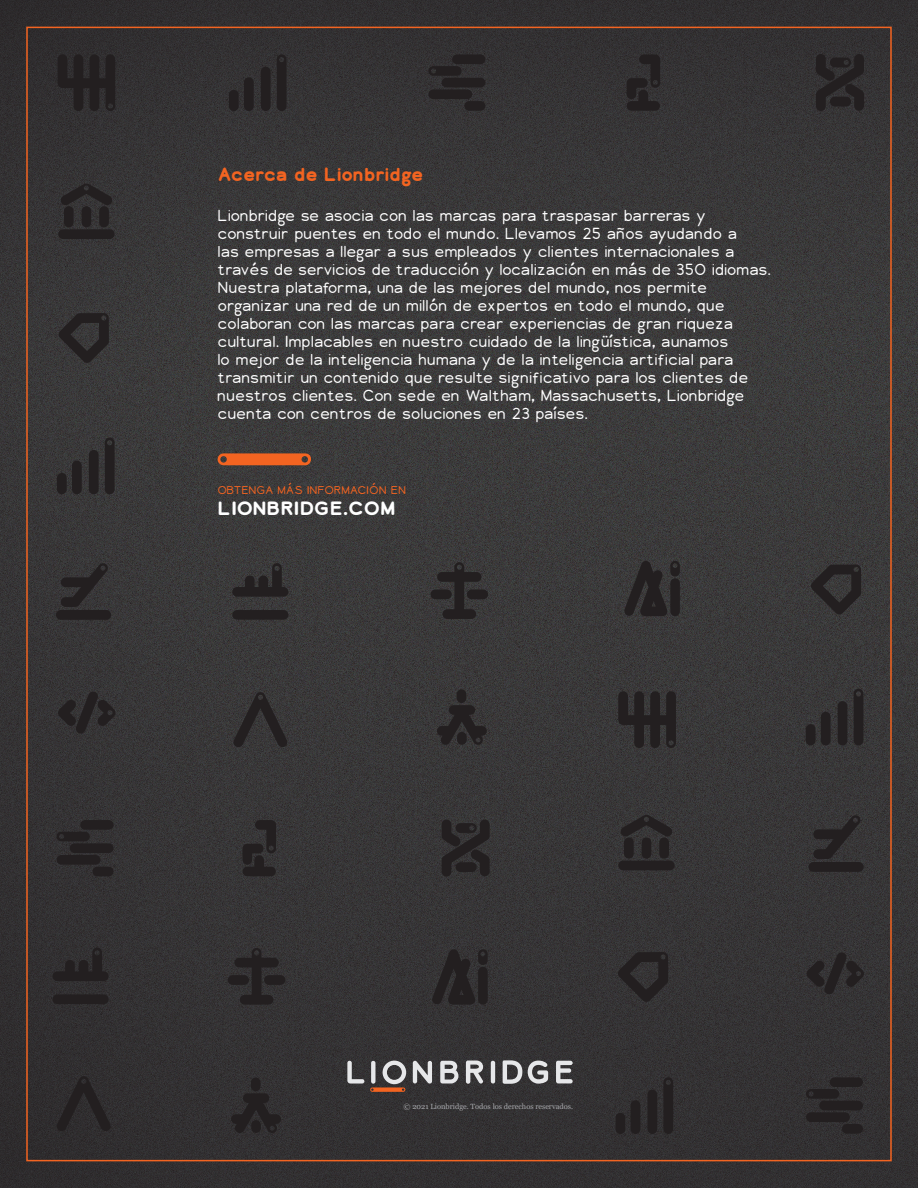
<style>
.page{position:relative;width:918px;height:1188px;background:#fff}
.page>*{position:absolute;margin:0;border:0;box-sizing:border-box;transform-origin:0 0}
.t1{font:700 18px "Lionbridge Sans";letter-spacing:-.02em;color:#f36421}
.t2{font:700 18px "Lionbridge Sans";color:#fff;scale:1.04 1}
.Lion_Contact_Us{font:300 15px/18px "Lionbridge Sans";color:#fff}
.t3{font:300 10.5px "Lionbridge Sans";color:#f36421;scale:1.04 1}
.t4{font:7.5px "Georgia";color:#a8a9ad}
</style>
<div class="page">
<img style="left:0;top:0;width:918px;height:1188px">
<svg style="left:218px;top:453px;width:93px;height:12px"></svg>
<svg style="left:347px;top:1061px;width:17px;height:23px"></svg>
<svg style="left:413px;top:1061px;width:19px;height:23px"></svg>
<svg style="left:440px;top:1061px;width:18px;height:22px"></svg>
<svg style="left:466px;top:1061px;width:17px;height:23px"></svg>
<svg style="left:491px;top:1061px;width:4px;height:23px"></svg>
<svg style="left:528px;top:1061px;width:20px;height:23px"></svg>
<svg style="left:370px;top:1061px;width:36px;height:31px"></svg>
<svg style="left:503px;top:1060px;width:19px;height:24px"></svg>
<svg style="left:556px;top:1061px;width:17px;height:22px"></svg>
<svg style="left:59px;top:313px;width:50px;height:50px;background:#2e2c2c"></svg>
<svg style="left:811px;top:565px;width:50px;height:49px;background:#2e2c2d"></svg>
<svg style="left:58px;top:54px;width:57px;height:57px;background:#282526"></svg>
<svg style="left:618px;top:691px;width:58px;height:57px;background:#2b2829"></svg>
<div style="left:244px;top:77px;width:10px;height:34px;background:#231f20;border-radius:5px"></div>
<svg style="left:277px;top:54px;width:10px;height:57px"></svg>
<div style="left:261px;top:67px;width:10px;height:44px;background:#231f20;border-radius:5px"></div>
<div style="left:229px;top:90px;width:10px;height:21px;background:#231f20;border-radius:5px"></div>
<div style="left:72px;top:461px;width:10px;height:33px;background:#231f20;border-radius:5px"></div>
<svg style="left:105px;top:438px;width:10px;height:56px"></svg>
<div style="left:89px;top:450px;width:10px;height:44px;background:#231f20;border-radius:5px"></div>
<div style="left:57px;top:473px;width:10px;height:21px;background:#231f20;border-radius:5px"></div>
<div style="left:821px;top:712px;width:10px;height:33px;background:#231f20;border-radius:5px"></div>
<svg style="left:854px;top:689px;width:9px;height:56px"></svg>
<div style="left:838px;top:701px;width:9px;height:44px;background:#231f20;border-radius:5px"></div>
<div style="left:806px;top:724px;width:10px;height:21px;background:#231f20;border-radius:5px"></div>
<svg style="left:618px;top:952px;width:50px;height:50px;background:#2c292a"></svg>
<svg style="left:807px;top:952px;width:57px;height:42px;background:#2d2b2c"></svg>
<svg style="left:58px;top:692px;width:57px;height:42px;background:#2e2b2c"></svg>
<div style="left:431px;top:589px;width:21px;height:10px;background:#231f20;border-radius:5px"></div>
<div style="left:467px;top:589px;width:21px;height:10px;background:#231f20;border-radius:5px"></div>
<svg style="left:437px;top:562px;width:44px;height:57px;background:#2e2b2c"></svg>
<svg style="left:233px;top:692px;width:55px;height:55px;background:#312f30"></svg>
<div style="left:64px;top:206px;width:10px;height:21px;background:#231f20;border-radius:5px"></div>
<div style="left:99px;top:206px;width:10px;height:21px;background:#231f20;border-radius:5px"></div>
<div style="left:58px;top:229px;width:57px;height:10px;background:#231f20;border-radius:5px"></div>
<div style="left:82px;top:206px;width:9px;height:21px;background:#231f20;border-radius:5px"></div>
<svg style="left:60px;top:184px;width:53px;height:21px"></svg>
<div style="left:428px;top:89px;width:44px;height:10px;background:#231f20;border-radius:5px"></div>
<div style="left:442px;top:78px;width:43px;height:9px;background:#231f20;border-radius:5px"></div>
<div style="left:464px;top:101px;width:21px;height:10px;background:#231f20;border-radius:5px"></div>
<svg style="left:428px;top:66px;width:34px;height:10px"></svg>
<div style="left:452px;top:54px;width:33px;height:10px;background:#231f20;border-radius:5px"></div>
<div style="left:631px;top:1100px;width:9px;height:34px;background:#231f20;border-radius:5px"></div>
<svg style="left:663px;top:1077px;width:10px;height:57px"></svg>
<div style="left:647px;top:1090px;width:10px;height:44px;background:#231f20;border-radius:5px"></div>
<div style="left:616px;top:1113px;width:9px;height:21px;background:#231f20;border-radius:5px"></div>
<div style="left:806px;top:1112px;width:44px;height:10px;background:#231f20;border-radius:5px"></div>
<div style="left:819px;top:1101px;width:44px;height:9px;background:#231f20;border-radius:5px"></div>
<div style="left:842px;top:1124px;width:21px;height:10px;background:#231f20;border-radius:5px"></div>
<svg style="left:806px;top:1089px;width:33px;height:10px"></svg>
<div style="left:830px;top:1077px;width:33px;height:10px;background:#231f20;border-radius:5px"></div>
<div style="left:232px;top:610px;width:56px;height:10px;background:#231f20;border-radius:5px"></div>
<svg style="left:232px;top:563px;width:56px;height:34px;background:#2f2c2d"></svg>
<svg style="left:627px;top:54px;width:33px;height:57px;background:#2a2728"></svg>
<div style="left:624px;top:838px;width:10px;height:21px;background:#231f20;border-radius:5px"></div>
<div style="left:659px;top:838px;width:10px;height:21px;background:#231f20;border-radius:5px"></div>
<div style="left:618px;top:861px;width:57px;height:9px;background:#231f20;border-radius:5px"></div>
<div style="left:642px;top:838px;width:9px;height:21px;background:#231f20;border-radius:5px"></div>
<svg style="left:620px;top:815px;width:53px;height:21px"></svg>
<svg style="left:813px;top:815px;width:48px;height:44px;background:#2f2d2e"></svg>
<div style="left:808px;top:862px;width:56px;height:10px;background:#231f20;border-radius:5px"></div>
<svg style="left:61px;top:563px;width:48px;height:44px;background:#2f2d2e"></svg>
<div style="left:56px;top:610px;width:55px;height:10px;background:#231f20;border-radius:5px"></div>
<svg style="left:816px;top:54px;width:48px;height:57px;background:#2a2728"></svg>
<div style="left:830px;top:97px;width:21px;height:9px;background:#231f20;border-radius:5px"></div>
<div style="left:57px;top:855px;width:43px;height:10px;background:#231f20;border-radius:5px"></div>
<div style="left:70px;top:843px;width:44px;height:10px;background:#231f20;border-radius:5px"></div>
<div style="left:93px;top:867px;width:21px;height:9px;background:#231f20;border-radius:5px"></div>
<svg style="left:56px;top:832px;width:34px;height:9px"></svg>
<div style="left:80px;top:820px;width:34px;height:10px;background:#231f20;border-radius:5px"></div>
<svg style="left:243px;top:820px;width:33px;height:56px;background:#2b2829"></svg>
<svg style="left:442px;top:820px;width:48px;height:57px;background:#2b2829"></svg>
<div style="left:456px;top:862px;width:21px;height:10px;background:#231f20;border-radius:5px"></div>
<svg style="left:56px;top:1076px;width:55px;height:55px;background:#2b282a"></svg>
<div style="left:251px;top:1078px;width:10px;height:13px;background:#231f20;border-radius:5px"></div>
<svg style="left:231px;top:1093px;width:50px;height:40px;background:#2a2728"></svg>
<div style="left:457px;top:689px;width:9px;height:14px;background:#231f20;border-radius:5px"></div>
<svg style="left:437px;top:705px;width:50px;height:40px;background:#2d2a2b"></svg>
<svg style="left:624px;top:561px;width:56px;height:55px;background:#2c2a2b"></svg>
<div style="left:228px;top:975px;width:21px;height:10px;background:#231f20;border-radius:5px"></div>
<div style="left:264px;top:975px;width:21px;height:10px;background:#231f20;border-radius:5px"></div>
<svg style="left:234px;top:948px;width:45px;height:57px;background:#2b282a"></svg>
<div style="left:53px;top:994px;width:56px;height:10px;background:#231f20;border-radius:5px"></div>
<svg style="left:53px;top:947px;width:56px;height:34px;background:#2a2729"></svg>
<svg style="left:432px;top:949px;width:56px;height:56px;background:#2a2728"></svg>
<p class="t1" style="left:218px;top:162px;width:207px">Acerca de Lionbridge</p>
<p class="Lion_Contact_Us" style="left:218px;top:206px;width:555px">Lionbridge se asocia con las marcas para traspasar barreras y construir puentes en todo el mundo. Llevamos 25 años ayudando a<br>las empresas a llegar a sus empleados y clientes internacionales a través de servicios de traducción y localización en más de 350 idiomas.<br>Nuestra plataforma, una de las mejores del mundo, nos permite organizar una red de un millón de expertos en todo el mundo, que colaboran con las marcas para crear experiencias de gran riqueza cultural. Implacables en nuestro cuidado de la lingüística, aunamos<br>lo mejor de la inteligencia humana y de la inteligencia artificial para transmitir un contenido que resulte significativo para los clientes de nuestros clientes. Con sede en Waltham, Massachusetts, Lionbridge cuenta con centros de soluciones en 23 países.</p>
<p class="t3" style="left:218px;top:482px;width:183px">OBTENGA MÁS INFORMACIÓN EN</p>
<p class="t2" style="left:218px;top:496px;width:172px">LIONBRIDGE.COM</p>
<p class="t4" style="left:403px;top:1101px;width:171px">© 2021 Lionbridge. Todos los derechos reservados.</p>
</div>
